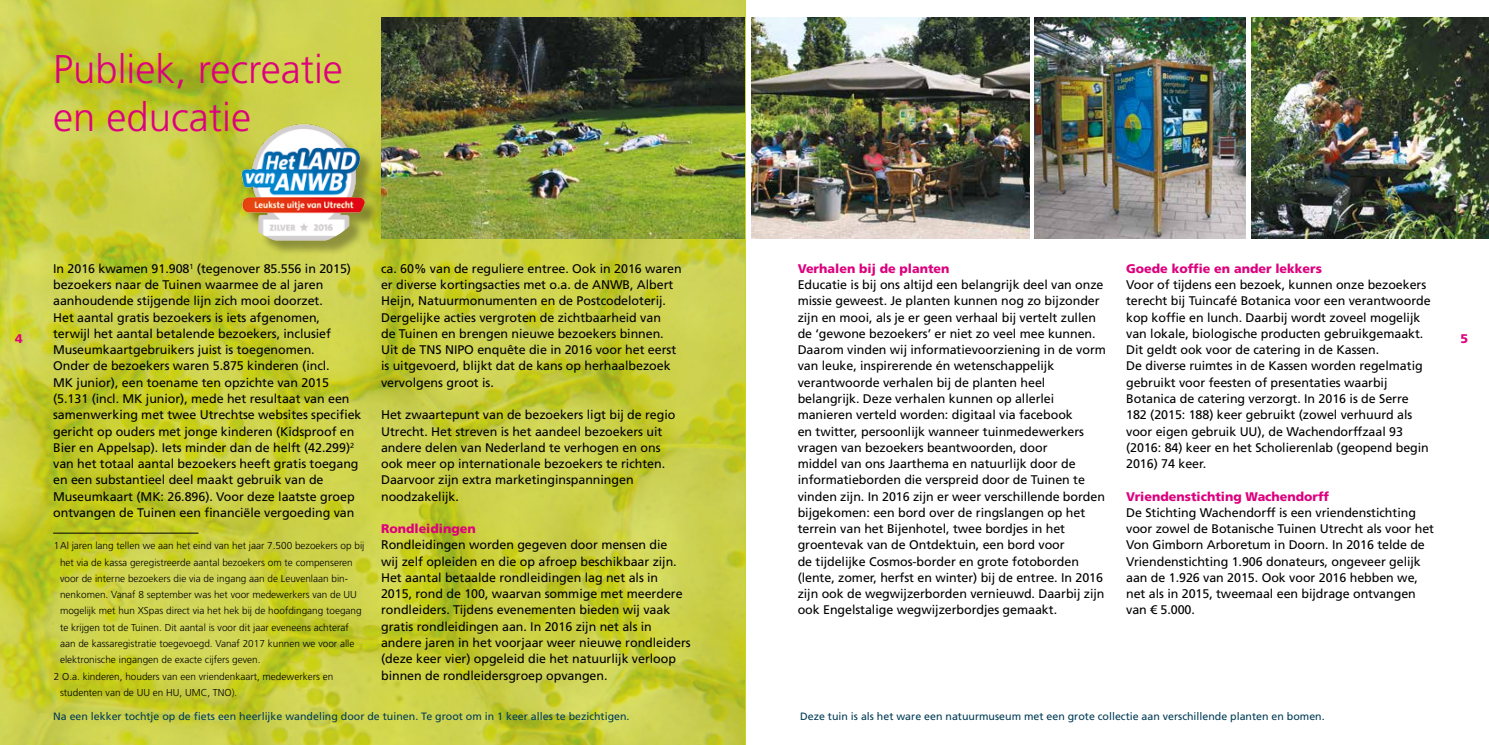
<style>
.page{position:relative;width:1489px;height:745px;background:#fff}
.page>*{position:absolute;margin:0;border:0;box-sizing:border-box;transform-origin:0 0}
.t1{font:300 40px/48px "Frutiger LT Std";color:#dd007e}
.t2{font:12.5px/16.2px "Frutiger LT Std";letter-spacing:-.005em;color:#000}
.t3{font:900 12.5px "Frutiger LT Std";color:#dd007e}
.t4{font:10.62px "Frutiger LT Std";color:#003c56}
.t5{font:300 10px "Frutiger LT Std";color:#000}
.s1{font-size:9.38px}
</style>
<div class="page">
<img style="left:0;top:0;width:744px;height:744px">
<img style="left:381px;top:18px;width:363px;height:220px">
<img style="left:1251px;top:18px;width:237px;height:220px">
<img style="left:1034px;top:18px;width:211px;height:220px">
<img style="left:751px;top:18px;width:278px;height:220px">
<div style="left:244px;top:127px;width:135px;height:128px;background:#000;opacity:.32"></div>
<img style="left:233px;top:121px;width:135px;height:124px">
<hr style="left:53px;top:532px;width:145px;height:1px;background:#000">
<h1 class="t1" style="left:53px;top:46px;width:291px">Publiek, recreatie en educatie</h1>
<p class="t3" style="left:15px;top:331px;width:9px">4</p>
<p class="t2" style="left:53px;top:260px;width:310px">In 2016 kwamen 91.908<sup>1</sup> (tegenover 85.556 in 2015) bezoekers naar de Tuinen waarmee de al jaren aanhoudende stijgende lijn zich mooi doorzet.<br>Het aantal gratis bezoekers is iets afgenomen,<br>terwijl het aantal betalende bezoekers, inclusief Museumkaartgebruikers juist is toegenomen.<br>Onder de bezoekers waren 5.875 kinderen (incl.<br>MK junior), een toename ten opzichte van 2015 (5.131 (incl. MK junior), mede het resultaat van een samenwerking met twee Utrechtse websites specifiek gericht op ouders met jonge kinderen (Kidsproof en Bier en Appelsap). Iets minder dan de helft (42.299)<sup>2 </sup>van het totaal aantal bezoekers heeft gratis toegang en een substantieel deel maakt gebruik van de Museumkaart (MK: 26.896). Voor deze laatste groep ontvangen de Tuinen een financiële vergoeding van</p>
<p class="t2" style="left:381px;top:260px;width:302px">ca. 60% van de reguliere entree. Ook in 2016 waren er diverse kortingsacties met o.a. de ANWB, Albert Heijn, Natuurmonumenten en de Postcodeloterij.<br>Dergelijke acties vergroten de zichtbaarheid van<br>de Tuinen en brengen nieuwe bezoekers binnen.<br>Uit de TNS NIPO enquête die in 2016 voor het eerst is uitgevoerd, blijkt dat de kans op herhaalbezoek vervolgens groot is.</p>
<p class="t2" style="left:381px;top:406px;width:296px">Het zwaartepunt van de bezoekers ligt bij de regio Utrecht. Het streven is het aandeel bezoekers uit andere delen van Nederland te verhogen en ons ook meer op internationale bezoekers te richten.<br>Daarvoor zijn extra marketinginspanningen noodzakelijk.</p>
<p class="t3" style="left:381px;top:521px;width:96px">Rondleidingen</p>
<p class="t2" style="left:381px;top:536px;width:311px">Rondleidingen worden gegeven door mensen die<br>wij zelf opleiden en die op afroep beschikbaar zijn.<br>Het aantal betaalde rondleidingen lag net als in 2015, rond de 100, waarvan sommige met meerdere rondleiders. Tijdens evenementen bieden wij vaak gratis rondleidingen aan. In 2016 zijn net als in andere jaren in het voorjaar weer nieuwe rondleiders (deze keer vier) opgeleid die het natuurlijk verloop binnen de rondleidersgroep opvangen.</p>
<p class="t5" style="left:54px;top:540px;width:312px">1Al jaren lang tellen we aan het eind van het jaar 7.500 bezoekers op bij</p>
<p class="t5" style="left:60px;top:556px;width:294px">het via de kassa geregistreerde aantal bezoekers om te compenseren</p>
<p class="t5" style="left:60px;top:572px;width:290px">voor de interne bezoekers die via de ingang aan de Leuvenlaan bin-</p>
<p class="t5" style="left:60px;top:588px;width:298px">nenkomen. Vanaf 8 september was het voor medewerkers van de UU</p>
<p class="t5" style="left:60px;top:605px;width:303px">mogelijk met hun XSpas direct via het hek bij de hoofdingang toegang</p>
<p class="t5" style="left:60px;top:621px;width:290px">te krijgen tot de Tuinen. Dit aantal is voor dit jaar eveneens achteraf</p>
<p class="t5" style="left:60px;top:637px;width:296px">aan de kassaregistratie toegevoegd. Vanaf 2017 kunnen we voor alle</p>
<p class="t5" style="left:60px;top:653px;width:202px">elektronische ingangen de exacte cijfers geven.</p>
<p class="t5" style="left:54px;top:670px;width:281px">2 O.a. kinderen, houders van een vriendenkaart, medewerkers en</p>
<p class="t5" style="left:60px;top:686px;width:179px">studenten van de UU en HU, UMC, TNO)<span class="s1">.</span></p>
<p class="t3" style="left:797px;top:261px;width:153px">Verhalen bij de planten</p>
<p class="t2" style="left:797px;top:276px;width:310px">Educatie is bij ons altijd een belangrijk deel van onze missie geweest. Je planten kunnen nog zo bijzonder zijn en mooi, als je er geen verhaal bij vertelt zullen de ‘gewone bezoekers’ er niet zo veel mee kunnen.<br>Daarom vinden wij informatievoorziening in de vorm van leuke, inspirerende én wetenschappelijk verantwoorde verhalen bij de planten heel belangrijk. Deze verhalen kunnen op allerlei manieren verteld worden: digitaal via facebook<br>en twitter, persoonlijk wanneer tuinmedewerkers vragen van bezoekers beantwoorden, door<br>middel van ons Jaarthema en natuurlijk door de informatieborden die verspreid door de Tuinen te vinden zijn. In 2016 zijn er weer verschillende borden bijgekomen: een bord over de ringslangen op het terrein van het Bijenhotel, twee bordjes in het groentevak van de Ontdektuin, een bord voor<br>de tijdelijke Cosmos-border en grote fotoborden (lente, zomer, herfst en winter) bij de entree. In 2016 zijn ook de wegwijzerborden vernieuwd. Daarbij zijn ook Engelstalige wegwijzerbordjes gemaakt.</p>
<p class="t3" style="left:1126px;top:261px;width:197px">Goede koffie en ander lekkers</p>
<p class="t2" style="left:1126px;top:276px;width:306px">Voor of tijdens een bezoek, kunnen onze bezoekers terecht bij Tuincafé Botanica voor een verantwoorde kop koffie en lunch. Daarbij wordt zoveel mogelijk van lokale, biologische producten gebruikgemaakt.<br>Dit geldt ook voor de catering in de Kassen.<br>De diverse ruimtes in de Kassen worden regelmatig gebruikt voor feesten of presentaties waarbij Botanica de catering verzorgt. In 2016 is de Serre 182 (2015: 188) keer gebruikt (zowel verhuurd als voor eigen gebruik UU), de Wachendorffzaal 93 (2016: 84) keer en het Scholierenlab (geopend begin 2016) 74 keer.</p>
<p class="t3" style="left:1126px;top:488px;width:204px">Vriendenstichting Wachendorff</p>
<p class="t2" style="left:1126px;top:504px;width:309px">De Stichting Wachendorff is een vriendenstichting voor zowel de Botanische Tuinen Utrecht als voor het Von Gimborn Arboretum in Doorn. In 2016 telde de Vriendenstichting 1.906 donateurs, ongeveer gelijk aan de 1.926 van 2015. Ook voor 2016 hebben we, net als in 2015, tweemaal een bijdrage ontvangen van € 5.000.</p>
<p class="t4" style="left:53px;top:709px;width:578px">Na een lekker tochtje op de fiets een heerlijke wandeling door de tuinen. Te groot om in 1 keer alles te bezichtigen.</p>
<p class="t4" style="left:800px;top:709px;width:526px">Deze tuin is als het ware een natuurmuseum met een grote collectie aan verschillende planten en bomen.</p>
<p class="t3" style="left:1460px;top:331px;width:9px">5</p>
</div>
